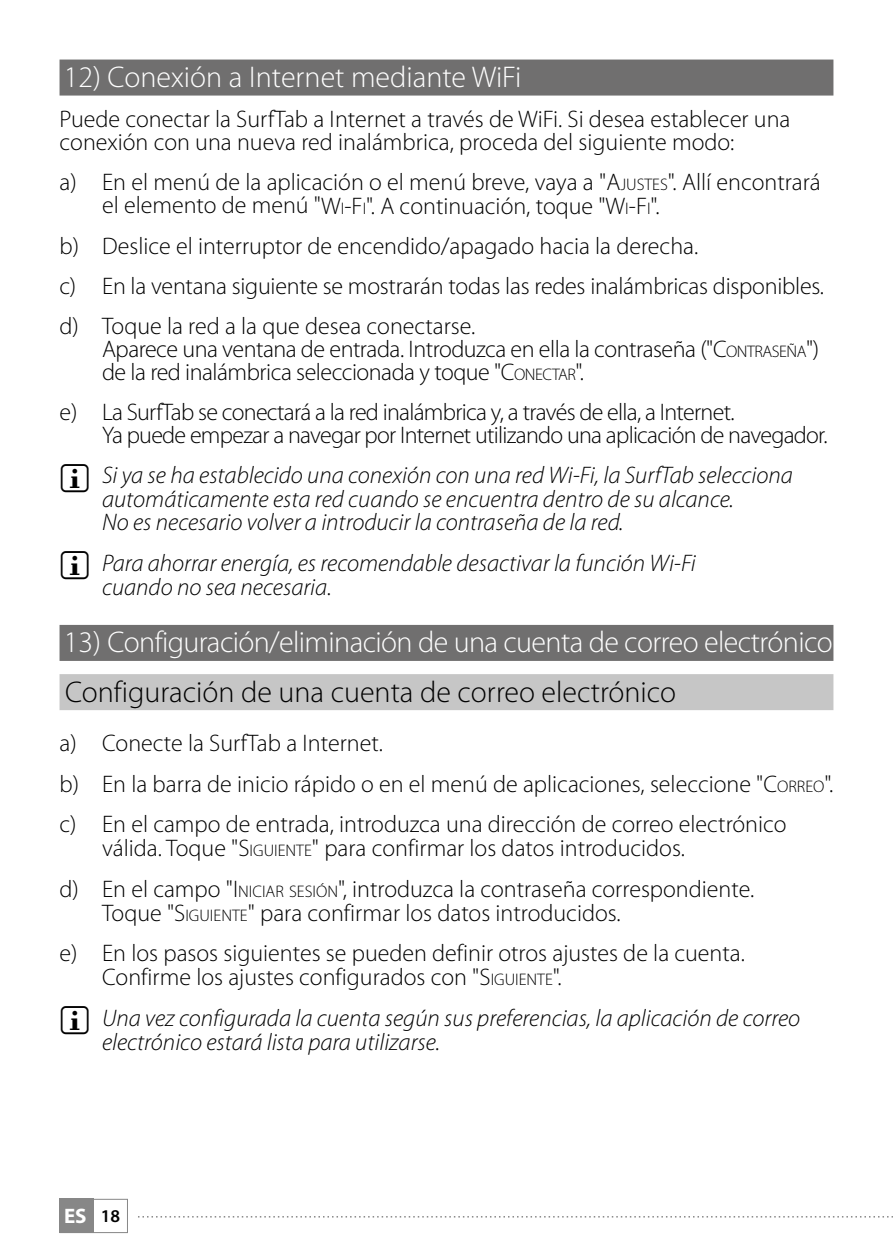
<style>
.page{position:relative;width:893px;height:1259px;background:#fff}
.page>*{position:absolute;margin:0;border:0;box-sizing:border-box;transform-origin:0 0}
.t1{font:300 30px "Myriad Pro";letter-spacing:-.02em;color:#fff}
.t2{font:300 30px "Myriad Pro";color:#000}
.t3{font:300 30px "Myriad Pro";color:#fff}
.t4{font:300 24px/40.8px "Myriad Pro";color:#000}
.t5{font:italic 300 24px/23.4px "Myriad Pro";color:#000}
.t6{font:300 24px/23.1px "Myriad Pro";letter-spacing:-.03em;color:#000}
.t7{font:300 24px/23.1px "Myriad Pro";letter-spacing:-.02em;color:#000}
.t8{font:700 21px "Myriad Pro";color:#fff}
.s1{font-style:inherit}
.s2{font-size:16.8px}
.s3{font-style:normal}
.s4{font-style:normal;font-size:16.8px}
.s5{font-weight:600;font-size:18px;color:#000}
</style>
<div class="page">
<div style="left:60px;top:1199px;width:34px;height:34px;background:#878787"></div>
<div style="left:60px;top:1199px;width:68px;height:34px;border:1px solid #878787"></div>
<svg style="left:138px;top:1216px;width:755px;height:1px"></svg>
<div style="left:60px;top:60px;width:773px;height:36px;background:#706f6f"></div>
<div style="left:60px;top:625px;width:773px;height:36px;background:#706f6f"></div>
<div style="left:60px;top:674px;width:773px;height:36px;background:#c6c6c6"></div>
<p class="t3" style="left:64px;top:61px;width:459px">12) Conexión a Internet mediante WiFi</p>
<p class="t4" style="left:60px;top:108px;width:732px;line-height:23.1px">Puede conectar la SurfTab a Internet a través de WiFi. Si desea establecer una conexión con una nueva red inalámbrica, proceda del siguiente modo:</p>
<p class="t4" style="left:102px;top:171px;width:720px;line-height:23.1px;text-indent:-43px">a) En el menú de la aplicación o el menú breve, vaya a "<span class="s1">A</span><span class="s2">JUSTES</span>". Allí encontrará el elemento de menú "<span class="s1">W</span><span class="s2">I</span><span class="s1">-F</span><span class="s2">I</span>". A continuación, toque "<span class="s1">W</span><span class="s2">I</span><span class="s1">-F</span><span class="s2">I</span>".</p>
<p class="t4" style="left:60px;top:226px;width:766px">b) Deslice el interruptor de encendido/apagado hacia la derecha.<br>c) En la ventana siguiente se mostrarán todas las redes inalámbricas disponibles. d) Toque la red a la que desea conectarse.</p>
<p class="t7" style="left:102px;top:338px;width:719px">Aparece una ventana de entrada. Introduzca en ella la contraseña ("<span class="s1">C</span><span class="s2">ONTRASEÑA</span>") de la red inalámbrica seleccionada y toque "<span class="s1">C</span><span class="s2">ONECTAR</span>".</p>
<p class="t6" style="left:102px;top:401px;width:727px;text-indent:-43px">e) La SurfTab se conectará a la red inalámbrica y, a través de ella, a Internet.<br>Ya puede empezar a navegar por Internet utilizando una aplicación de navegador.</p>
<p class="t5" style="left:102px;top:464px;width:692px">Si ya se ha establecido una conexión con una red Wi-Fi, la SurfTab selecciona automáticamente esta red cuando se encuentra dentro de su alcance.<br>No es necesario volver a introducir la contraseña de la red.</p>
<p class="t5" style="left:102px;top:552px;width:595px">Para ahorrar energía, es recomendable desactivar la función Wi-Fi cuando no sea necesaria.</p>
<p class="t1" style="left:64px;top:626px;width:770px">13) Configuración/eliminación de una cuenta de correo electrónico</p>
<p class="t2" style="left:65px;top:675px;width:613px">Configuración de una cuenta de correo electrónico</p>
<p class="t4" style="left:60px;top:723px;width:775px">a) Conecte la SurfTab a Internet.<br>b) En la barra de inicio rápido o en el menú de aplicaciones, seleccione "<span class="s1">C</span><span class="s2">ORREO</span>". c) En el campo de entrada, introduzca una dirección de correo electrónico</p>
<p class="t4" style="left:60px;top:828px;width:696px;text-indent:43px">válida. Toque "<span class="s1">S</span><span class="s2">IGUIENTE</span>" para confirmar los datos introducidos.<br>d) En el campo "<span class="s1">I</span> <span class="s2">NICIAR SESIÓN</span>", introduzca la contraseña correspondiente.</p>
<p class="t4" style="left:60px;top:892px;width:687px;text-indent:42px">Toque "<span class="s1">S</span><span class="s2">IGUIENTE</span>" para confirmar los datos introducidos.<br>e) En los pasos siguientes se pueden definir otros ajustes de la cuenta.</p>
<p class="t5" style="left:102px;top:957px;width:700px;line-height:40.8px"><span class="s3">Confirme los ajustes configurados con "</span><span class="s3">S</span><span class="s4">IGUIENTE</span><span class="s3">".<br></span>Una vez configurada la cuenta según sus preferencias, la aplicación de correo</p>
<p class="t5" style="left:102px;top:1030px;width:340px">electrónico estará lista para utilizarse.</p>
<p class="t8" style="left:64px;top:1202px;width:58px">ES <span class="s5">18</span></p>
</div>
